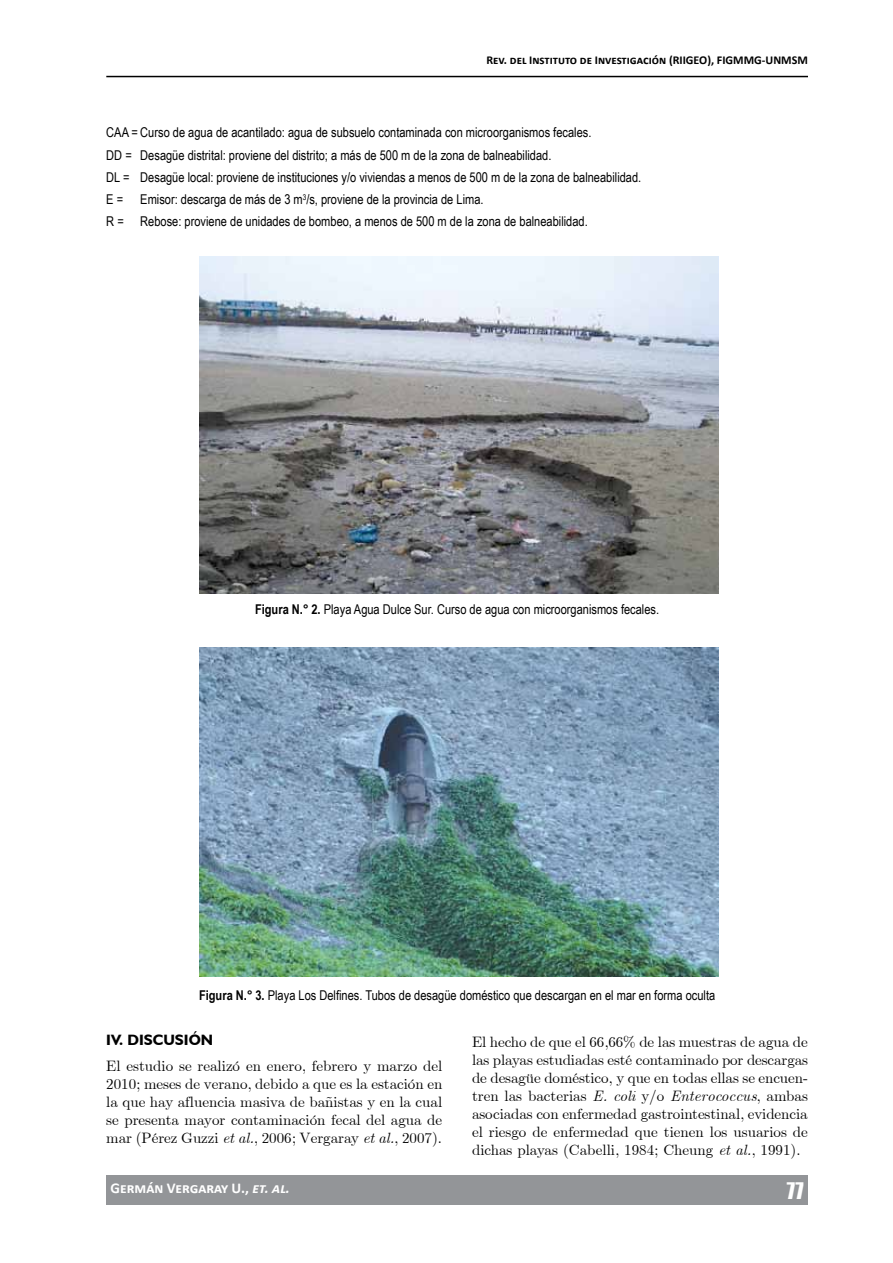
<style>
.page{position:relative;width:893px;height:1263px;background:#fff}
.page>*{position:absolute;margin:0;border:0;box-sizing:border-box;transform-origin:0 0}
.t1{font:21px "Impact";color:#fff}
.t2{font:15px/18px "Euclid";color:#000;text-align:justify}
.t3{font:700 15px "Calibri";color:#fff}
.t4{font:700 15px "Humanist 521 BT";color:#000}
.t5{font:13.5px/22.2px "Arial Narrow";color:#000}
.t6{font:700 12px "Calibri";color:#000}
.s1{font-weight:700}
.s2{font-style:italic}
</style>
<div class="page">
<div style="left:106px;top:1175px;width:702px;height:30px;background:#939598"></div>
<hr style="left:106px;top:76px;width:702px;height:1px;background:#000">
<img style="left:200px;top:257px;width:519px;height:337px">
<img style="left:200px;top:647px;width:519px;height:330px">
<p class="t6" style="left:487px;top:52px;width:323px">Rev. del Instituto de Investigación (RIIGEO), FIGMMG-UNMSM</p>
<p class="t5" style="left:106px;top:121px;width:537px">CAA = Curso de agua de acantilado: agua de subsuelo contaminada con microorganismos fecales.<br>DD = Desagüe distrital: proviene del distrito; a más de 500 m de la zona de balneabilidad.<br>DL = Desagüe local: proviene de instituciones y/o viviendas a menos de 500 m de la zona de balneabilidad.<br>E =</p>
<p class="t5" style="left:106px;top:188px;width:483px;text-indent:34px">Emisor: descarga de más de 3 m<sup>3</sup>/s, proviene de la provincia de Lima.<br>R = Rebose: proviene de unidades de bombeo, a menos de 500 m de la zona de balneabilidad.</p>
<p class="t5" style="left:255px;top:598px;width:406px"><span class="s1">Figura N.° 2.</span> Playa Agua Dulce Sur. Curso de agua con microorganismos fecales.</p>
<p class="t5" style="left:199px;top:983px;width:518px"><span class="s1">Figura N.° 3.</span> Playa Los Delfines. Tubos de desagüe doméstico que descargan en el mar en forma oculta</p>
<p class="t4" style="left:106px;top:1030px;width:108px">IV. DISCUSIóN</p>
<p class="t2" style="left:106px;top:1057px;width:338px">El estudio se realizó en enero, febrero y marzo del 2010; meses de verano, debido a que es la estación en la que hay afluencia masiva de bañistas y en la cual se presenta mayor contaminación fecal del agua de mar (Pérez Guzzi <span class="s2">et al.</span>, 2006; Vergaray <span class="s2">et al.</span>, 2007).</p>
<p class="t2" style="left:472px;top:1033px;width:338px">El hecho de que el 66,66% de las muestras de agua de las playas estudiadas esté contaminado por descargas de desagüe doméstico, y que en todas ellas se encuen&shy;tren las bacterias <span class="s2">E. coli</span> y/o <span class="s2">Enterococcus</span>, ambas asociadas con enfermedad gastrointestinal, evidencia el riesgo de enfermedad que tienen los usuarios de dichas playas (Cabelli, 1984; Cheung <span class="s2">et al.</span>, 1991).</p>
<p class="t3" style="left:111px;top:1179px;width:181px">Germán Vergaray U., <span class="s2">et. al.</span></p>
<h1 class="t1" style="left:787px;top:1174px;width:18px">77</h1>
</div>
